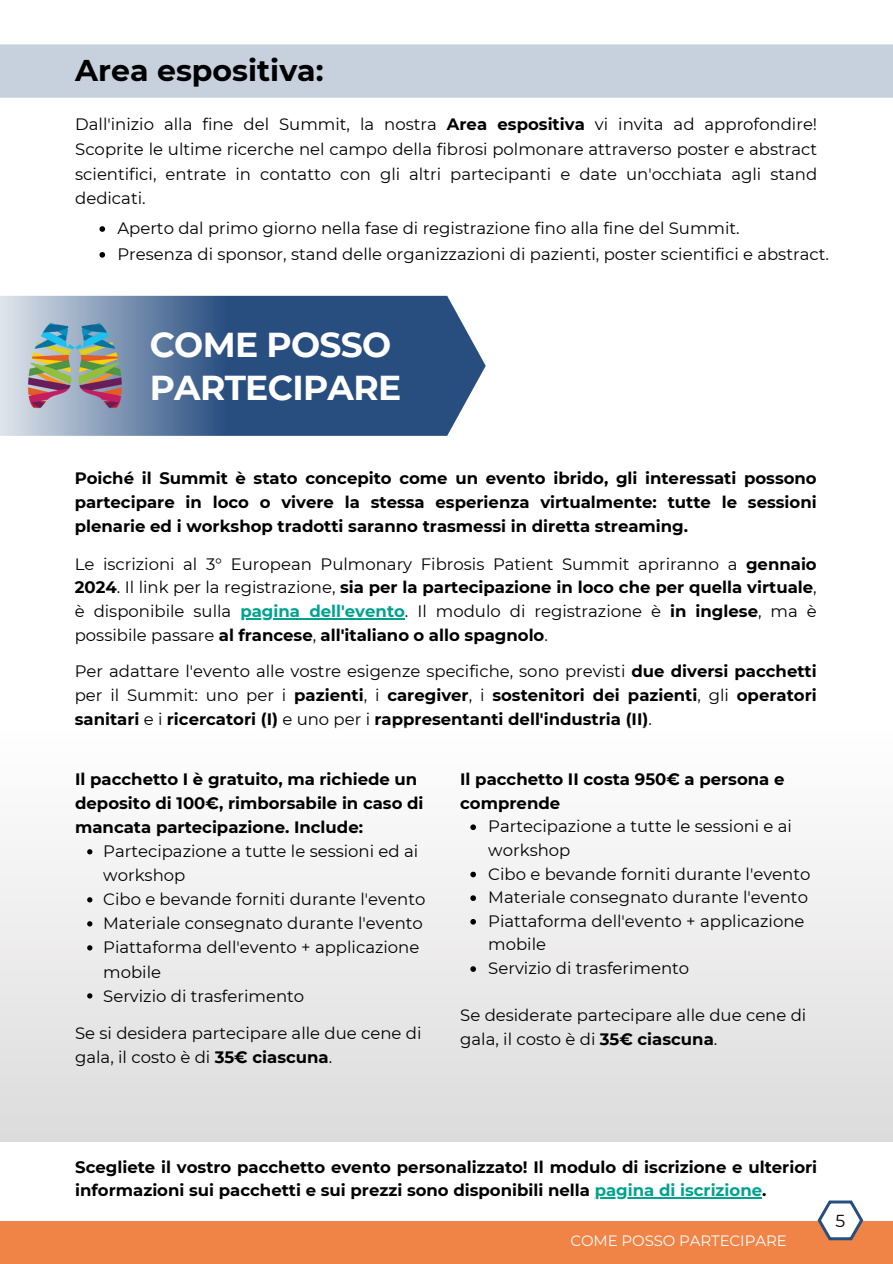
<style>
.page{position:relative;width:893px;height:1264px;background:#fff}
.page>*{position:absolute;margin:0;border:0;box-sizing:border-box;transform-origin:0 0}
.t1{font:700 34.5px/42.8px "Montserrat";letter-spacing:-.02em;color:#fff}
.t2{font:700 30px "Montserrat";color:#000}
.t3{font:17.25px "Montserrat";color:#000}
.t4{font:16.5px/23.7px "Montserrat";color:#000}
.t5{font:700 16.5px/23.7px "Montserrat";color:#000}
.t6{font:15px "Montserrat";letter-spacing:-.005em;color:#fff}
.s1{font-weight:700}
.s2{font-weight:700;color:#00a28e}
.s3{font-weight:400}
.s4{color:#00a28e}
</style>
<div class="page">
<div style="left:0;top:44px;width:892px;height:54px;background:#c7d1de"></div>
<div style="left:0;top:1220px;width:892px;height:43px;background:#f08346"></div>
<svg style="left:0;top:296px;width:485px;height:140px;background:#4f6e97"></svg>
<svg style="left:817px;top:1200px;width:46px;height:40px"></svg>
<img style="left:29px;top:316px;width:99px;height:99px">
<svg style="left:99px;top:226px;width:6px;height:6px"></svg>
<svg style="left:99px;top:252px;width:6px;height:6px"></svg>
<hr style="left:240px;top:618px;width:165px;height:1px;background:#00a28e">
<div style="left:0;top:726px;width:892px;height:415px;background:linear-gradient(to bottom,#fff,#dcdcdc)"></div>
<svg style="left:87px;top:849px;width:5px;height:5px"></svg>
<svg style="left:87px;top:897px;width:5px;height:5px"></svg>
<svg style="left:87px;top:921px;width:5px;height:5px"></svg>
<svg style="left:87px;top:945px;width:5px;height:5px"></svg>
<svg style="left:87px;top:993px;width:5px;height:5px"></svg>
<svg style="left:470px;top:824px;width:6px;height:6px"></svg>
<svg style="left:470px;top:871px;width:6px;height:6px"></svg>
<svg style="left:470px;top:895px;width:6px;height:6px"></svg>
<svg style="left:470px;top:919px;width:6px;height:5px"></svg>
<svg style="left:470px;top:966px;width:6px;height:5px"></svg>
<hr style="left:594px;top:1197px;width:168px;height:1px;background:#00a28e">
<h1 class="t2" style="left:75px;top:52px;width:250px">Area espositiva:</h1>
<p class="t4" style="left:75px;top:112px;width:743px;line-height:24.8px;text-align:justify">Dall'inizio alla fine del Summit, la nostra <span class="s1">Area espositiva</span> vi invita ad approfondire!<br>Scoprite le ultime ricerche nel campo della fibrosi polmonare attraverso poster e abstract scientifici, entrate in contatto con gli altri partecipanti e date un'occhiata agli stand dedicati.</p>
<p class="t4" style="left:117px;top:216px;width:623px">Aperto dal primo giorno nella fase di registrazione fino alla fine del Summit.</p>
<p class="t4" style="left:117px;top:242px;width:713px">Presenza di sponsor, stand delle organizzazioni di pazienti, poster scientifici e abstract.</p>
<p class="t1" style="left:150px;top:323px;width:253px">COME POSSO<br>PARTECIPARE</p>
<h4 class="t5" style="left:75px;top:465px;width:743px;line-height:24.5px;text-align:justify">Poiché il Summit è stato concepito come un evento ibrido, gli interessati possono partecipare in loco o vivere la stessa esperienza virtualmente: tutte le sessioni plenarie ed i workshop tradotti saranno trasmessi in diretta streaming.</h4>
<p class="t4" style="left:75px;top:552px;width:743px;text-align:justify">Le iscrizioni al 3° European Pulmonary Fibrosis Patient Summit apriranno a <span class="s1">gennaio 2024</span>. Il link per la registrazione, <span class="s1">sia per la partecipazione in loco che per quella virtuale</span>, è disponibile sulla</p>
<p class="t4" style="left:75px;top:599px;width:743px;text-indent:166px"><span class="s2">pagina dell'evento</span>. Il modulo di registrazione è <span class="s1">in inglese</span>, ma è possibile passare <span class="s1">al francese</span>, <span class="s1">all'italiano o allo spagnolo</span>.</p>
<p class="t5" style="left:75px;top:659px;width:743px;text-align:justify"><span class="s3">Per adattare l'evento alle vostre esigenze specifiche, sono previsti</span> due diversi pacchetti <span class="s3">per il Summit: uno per i</span> pazienti<span class="s3">, i</span> caregiver<span class="s3">, i</span> sostenitori dei pazienti<span class="s3">, gli</span> operatori sanitari <span class="s3">e i</span> ricercatori (I) <span class="s3">e uno per i</span> rappresentanti dell'industria (II)<span class="s3">.</span></p>
<p class="t5" style="left:75px;top:767px;width:350px">Il pacchetto I è gratuito, ma richiede un deposito di 100€, rimborsabile in caso di mancata partecipazione. Include:</p>
<p class="t4" style="left:103px;top:839px;width:316px">Partecipazione a tutte le sessioni ed ai workshop</p>
<p class="t4" style="left:103px;top:887px;width:323px">Cibo e bevande forniti durante l'evento</p>
<p class="t4" style="left:103px;top:911px;width:321px">Materiale consegnato durante l'evento</p>
<h4 class="t4" style="left:103px;top:935px;width:318px">Piattaforma dell'evento + applicazione mobile</h4>
<p class="t4" style="left:103px;top:983px;width:202px">Servizio di trasferimento</p>
<p class="t4" style="left:75px;top:1021px;width:348px">Se si desidera partecipare alle due cene di gala, il costo è di <span class="s1">35€ ciascuna</span>.</p>
<p class="t5" style="left:460px;top:767px;width:326px">Il pacchetto II costa 950€ a persona e comprende</p>
<p class="t4" style="left:488px;top:814px;width:305px">Partecipazione a tutte le sessioni e ai workshop</p>
<p class="t4" style="left:488px;top:861px;width:323px">Cibo e bevande forniti durante l'evento</p>
<p class="t4" style="left:488px;top:885px;width:321px">Materiale consegnato durante l'evento</p>
<h4 class="t4" style="left:488px;top:909px;width:318px">Piattaforma dell'evento + applicazione mobile</h4>
<p class="t4" style="left:488px;top:956px;width:202px">Servizio di trasferimento</p>
<h3 class="t4" style="left:460px;top:1003px;width:347px">Se desiderate partecipare alle due cene di gala, il costo è di <span class="s1">35€ ciascuna</span>.</h3>
<p class="t5" style="left:75px;top:1154px;width:743px">Scegliete il vostro pacchetto evento personalizzato! Il modulo di iscrizione e ulteriori informazioni sui pacchetti e sui prezzi sono disponibili nella <span class="s4">pagina di iscrizione</span>.</p>
<h4 class="t6" style="left:570px;top:1231px;width:218px">COME POSSO PARTECIPARE</h4>
<h2 class="t3" style="left:835px;top:1209px;width:11px">5</h2>
</div>
